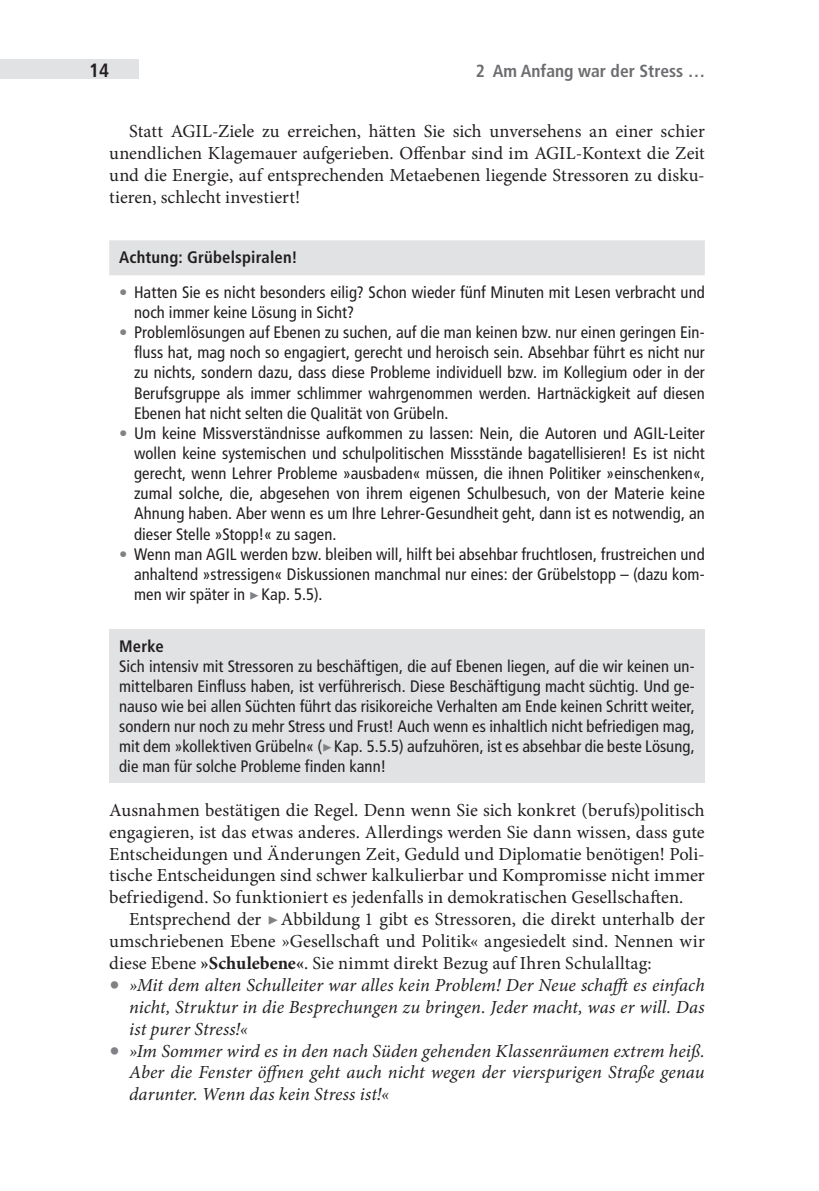
<style>
.page{position:relative;width:819px;height:1191px;background:#fff}
.page>*{position:absolute;margin:0;border:0;box-sizing:border-box;transform-origin:0 0}
.t1{font:700 condensed 19.25px "Frutiger LT Pro";color:#231f20}
.GT{font:18.38px/21.9px "Minion Pro";letter-spacing:.005em;color:#231f20;text-align:justify}
.GT_stumpf{font:18.38px/21.9px "Minion Pro";letter-spacing:.005em;color:#231f20;text-align:justify}
.t2{font:italic 18.38px/21.9px "Minion Pro";letter-spacing:.005em;color:#231f20;text-align:justify}
.t3{font:700 condensed 17.5px "Frutiger LT Pro";color:#6c6d70}
.Box_GT_sans_serif_me{font:condensed 16.62px/20.1px "Frutiger LT Pro";letter-spacing:.005em;color:#231f20;text-align:justify}
.Box_U1_sans_serif_pr{font:700 condensed 16.62px "Frutiger LT Pro";letter-spacing:.01em;color:#231f20}
.Box_U1_sans_serif_me{font:700 condensed 16.62px "Frutiger LT Pro";letter-spacing:.01em;color:#231f20}
.s1{color:#808285}
.s2{font-family:"Minion Pro";font-stretch:normal;color:#808285}
.s3{font-weight:700}
.s4{font-style:normal;font-size:28px;color:#808285}
</style>
<div class="page">
<div style="left:0;top:60px;width:139px;height:19px;background:#e1e2e4"></div>
<div style="left:109px;top:240px;width:595px;height:35px;background:#e1e2e4"></div>
<div style="left:109px;top:629px;width:595px;height:154px;background:#e1e2e4"></div>
<p class="t1" style="left:89px;top:59px;width:22px">14</p>
<p class="t3" style="left:476px;top:61px;width:231px">2 Am Anfang war der Stress …</p>
<p class="GT" style="left:109px;top:121px;width:597px;text-indent:20px">Statt AGIL-Ziele zu erreichen, hätten Sie sich unversehens an einer schier unendlichen Klagemauer aufgerieben. Offenbar sind im AGIL-Kontext die Zeit und die Energie, auf entsprechenden Metaebenen liegende Stressoren zu disku&shy;tieren, schlecht investiert!</p>
<p class="Box_U1_sans_serif_pr" style="left:119px;top:247px;width:180px">Achtung: Grübelspiralen!</p>
<p class="Box_GT_sans_serif_me" style="left:134px;top:282px;width:572px;text-indent:-15px"><span class="s1">•</span> Hatten Sie es nicht besonders eilig? Schon wieder fünf Minuten mit Lesen verbracht und noch immer keine Lösung in Sicht?</p>
<p class="Box_GT_sans_serif_me" style="left:134px;top:322px;width:572px;text-indent:-15px"><span class="s1">•</span> Problemlösungen auf Ebenen zu suchen, auf die man keinen bzw. nur einen geringen Ein&shy;fluss hat, mag noch so engagiert, gerecht und heroisch sein. Absehbar führt es nicht nur zu nichts, sondern dazu, dass diese Probleme individuell bzw. im Kollegium oder in der Berufsgruppe als immer schlimmer wahrgenommen werden. Hartnäckigkeit auf diesen Ebenen hat nicht selten die Qualität von Grübeln.</p>
<p class="Box_GT_sans_serif_me" style="left:134px;top:423px;width:572px;text-indent:-15px"><span class="s1">•</span> Um keine Missverständnisse aufkommen zu lassen: Nein, die Autoren und AGIL-Leiter wollen keine systemischen und schulpolitischen Missstände bagatellisieren! Es ist nicht gerecht, wenn Lehrer Probleme »ausbaden« müssen, die ihnen Politiker »einschenken«, zumal solche, die, abgesehen von ihrem eigenen Schulbesuch, von der Materie keine Ahnung haben. Aber wenn es um Ihre Lehrer-Gesundheit geht, dann ist es notwendig, an dieser Stelle »Stopp!« zu sagen.</p>
<p class="Box_GT_sans_serif_me" style="left:134px;top:544px;width:572px;text-indent:-15px"><span class="s1">•</span> Wenn man AGIL werden bzw. bleiben will, hilft bei absehbar fruchtlosen, frustreichen und anhaltend »stressigen« Diskussionen manchmal nur eines: der Grübelstopp – (dazu kom&shy;men wir später in <span class="s2">▶</span>Kap. 5.5).</p>
<p class="Box_U1_sans_serif_me" style="left:119px;top:636px;width:46px">Merke</p>
<p class="Box_GT_sans_serif_me" style="left:119px;top:656px;width:577px">Sich intensiv mit Stressoren zu beschäftigen, die auf Ebenen liegen, auf die wir keinen un&shy;mittelbaren Einfluss haben, ist verführerisch. Diese Beschäftigung macht süchtig. Und ge&shy;nauso wie bei allen Süchten führt das risikoreiche Verhalten am Ende keinen Schritt weiter, sondern nur noch zu mehr Stress und Frust! Auch wenn es inhaltlich nicht befriedigen mag, mit dem »kollektiven Grübeln« (<span class="s2">▶</span>Kap. 5.5.5) aufzuhören, ist es absehbar die beste Lösung, die man für solche Probleme finden kann!</p>
<p class="GT_stumpf" style="left:109px;top:799px;width:597px">Ausnahmen bestätigen die Regel. Denn wenn Sie sich konkret (berufs)politisch engagieren, ist das etwas anderes. Allerdings werden Sie dann wissen, dass gute Entscheidungen und Änderungen Zeit, Geduld und Diplomatie benötigen! Poli&shy;tische Entscheidungen sind schwer kalkulierbar und Kompromisse nicht immer befriedigend. So funktioniert es jedenfalls in demokratischen Gesellschaften.</p>
<p class="GT" style="left:109px;top:908px;width:597px;text-indent:20px">Entsprechend der <span class="s1">▶</span>Abbildung 1 gibt es Stressoren, die direkt unterhalb der umschriebenen Ebene »Gesellschaft und Politik« angesiedelt sind. Nennen wir diese Ebene <span class="s3">»Schulebene«</span>. Sie nimmt direkt Bezug auf Ihren Schulalltag:</p>
<p class="t2" style="left:129px;top:974px;width:577px;text-indent:-20px"><span class="s4">•</span> »Mit dem alten Schulleiter war alles kein Problem! Der Neue schafft es einfach nicht, Struktur in die Besprechungen zu bringen. Jeder macht, was er will. Das ist purer Stress!«</p>
<p class="t2" style="left:129px;top:1039px;width:577px;text-indent:-20px"><span class="s4">•</span> »Im Sommer wird es in den nach Süden gehenden Klassenräumen extrem heiß.<br>Aber die Fenster öffnen geht auch nicht wegen der vierspurigen Straße genau darunter. Wenn das kein Stress ist!«</p>
</div>
